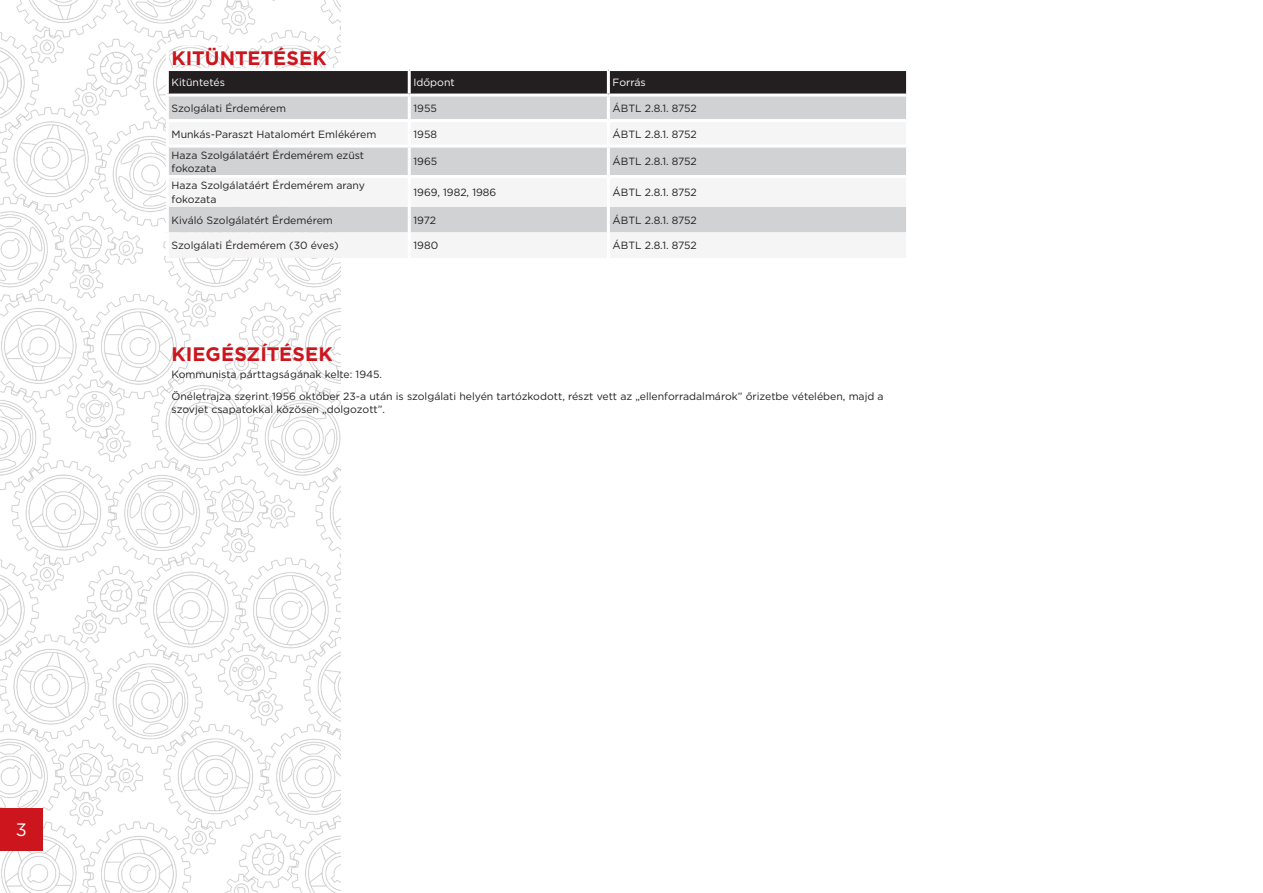
<style>
.page{position:relative;width:1263px;height:893px;background:#fff}
.page>*{position:absolute;margin:0;border:0;box-sizing:border-box;transform-origin:0 0}
.t1{font:700 19.5px "Gotham";letter-spacing:.005em;color:#cd151d}
.t2{font:18px "Gotham";color:#fff}
.t3{font:10.5px/13.5px "Gotham";color:#231f20}
.t4{font:10.5px "Gotham";color:#fff}
</style>
<div class="page">
<img style="left:0;top:0;width:340px;height:893px">
<div style="left:0;top:808px;width:43px;height:42px;background:#cd151d"></div>
<div style="left:169px;top:71px;width:737px;height:23px;background:#231f20"></div>
<div style="left:169px;top:97px;width:737px;height:22px;background:#d1d2d4"></div>
<svg style="left:169px;top:122px;width:737px;height:136px;fill:#f5f5f6"></svg>
<hr style="left:166px;top:43px;width:243px;height:3px;background:#fff">
<hr style="left:166px;top:46px;width:3px;height:22px;background:#fff">
<hr style="left:166px;top:97px;width:3px;height:22px;background:#fff">
<hr style="left:408px;top:97px;width:3px;height:22px;background:#fff">
<hr style="left:607px;top:97px;width:3px;height:22px;background:#fff">
<hr style="left:166px;top:119px;width:243px;height:3px;background:#fff">
<hr style="left:166px;top:122px;width:3px;height:23px;background:#fff">
<hr style="left:408px;top:122px;width:3px;height:23px;background:#fff">
<hr style="left:607px;top:122px;width:3px;height:23px;background:#fff">
<hr style="left:166px;top:145px;width:243px;height:3px;background:#fff">
<hr style="left:166px;top:148px;width:3px;height:27px;background:#fff">
<hr style="left:409px;top:145px;width:199px;height:3px;background:#fff">
<hr style="left:408px;top:148px;width:3px;height:27px;background:#fff">
<hr style="left:608px;top:145px;width:298px;height:3px;background:#fff">
<hr style="left:607px;top:148px;width:3px;height:27px;background:#fff">
<hr style="left:166px;top:175px;width:243px;height:3px;background:#fff">
<hr style="left:166px;top:178px;width:3px;height:29px;background:#fff">
<hr style="left:409px;top:175px;width:199px;height:3px;background:#fff">
<hr style="left:408px;top:178px;width:3px;height:29px;background:#fff">
<hr style="left:608px;top:175px;width:298px;height:3px;background:#fff">
<hr style="left:607px;top:178px;width:3px;height:29px;background:#fff">
<hr style="left:166px;top:207px;width:3px;height:25px;background:#fff">
<hr style="left:408px;top:207px;width:3px;height:25px;background:#fff">
<hr style="left:607px;top:207px;width:3px;height:25px;background:#fff">
<hr style="left:166px;top:232px;width:3px;height:26px;background:#fff">
<hr style="left:408px;top:232px;width:3px;height:26px;background:#fff">
<hr style="left:607px;top:232px;width:3px;height:26px;background:#fff">
<hr style="left:166px;top:68px;width:243px;height:3px;background:#fff">
<hr style="left:166px;top:71px;width:3px;height:23px;background:#fff">
<hr style="left:166px;top:94px;width:243px;height:3px;background:#fff">
<hr style="left:408px;top:71px;width:3px;height:23px;background:#fff">
<hr style="left:607px;top:71px;width:3px;height:23px;background:#fff">
<h1 class="t1" style="left:172px;top:45px;width:157px">KITÜNTETÉSEK</h1>
<p class="t4" style="left:172px;top:76px;width:55px">Kitüntetés</p>
<p class="t4" style="left:413px;top:76px;width:43px">Időpont</p>
<p class="t4" style="left:613px;top:76px;width:35px">Forrás</p>
<p class="t3" style="left:172px;top:101px;width:116px">Szolgálati Érdemérem</p>
<p class="t3" style="left:413px;top:101px;width:25px">1955</p>
<p class="t3" style="left:613px;top:101px;width:86px">ÁBTL 2.8.1. 8752</p>
<p class="t3" style="left:172px;top:127px;width:206px">Munkás-Paraszt Hatalomért Emlékérem</p>
<p class="t3" style="left:413px;top:127px;width:25px">1958</p>
<p class="t3" style="left:613px;top:127px;width:86px">ÁBTL 2.8.1. 8752</p>
<p class="t3" style="left:172px;top:148px;width:194px">Haza Szolgálatáért Érdemérem ezüst fokozata</p>
<p class="t3" style="left:413px;top:155px;width:25px">1965</p>
<p class="t3" style="left:613px;top:155px;width:86px">ÁBTL 2.8.1. 8752</p>
<p class="t3" style="left:172px;top:178px;width:195px">Haza Szolgálatáért Érdemérem arany fokozata</p>
<p class="t3" style="left:413px;top:185px;width:84px">1969, 1982, 1986</p>
<p class="t3" style="left:613px;top:185px;width:86px">ÁBTL 2.8.1. 8752</p>
<p class="t3" style="left:172px;top:213px;width:163px">Kiváló Szolgálatért Érdemérem</p>
<p class="t3" style="left:413px;top:213px;width:24px">1972</p>
<p class="t3" style="left:613px;top:213px;width:86px">ÁBTL 2.8.1. 8752</p>
<p class="t3" style="left:172px;top:239px;width:168px">Szolgálati Érdemérem (30 éves)</p>
<p class="t3" style="left:413px;top:239px;width:26px">1980</p>
<p class="t3" style="left:613px;top:239px;width:86px">ÁBTL 2.8.1. 8752</p>
<h1 class="t1" style="left:172px;top:341px;width:163px">KIEGÉSZÍTÉSEK</h1>
<p class="t3" style="left:172px;top:363px;width:714px;line-height:22px">Kommunista párttagságának kelte: 1945.<br>Önéletrajza szerint 1956 október 23-a után is szolgálati helyén tartózkodott, részt vett az „ellenforradalmárok” őrizetbe vételében, majd a</p>
<p class="t3" style="left:172px;top:402px;width:215px">szovjet csapatokkal közösen „dolgozott”.</p>
<h2 class="t2" style="left:16px;top:818px;width:13px">3</h2>
</div>
